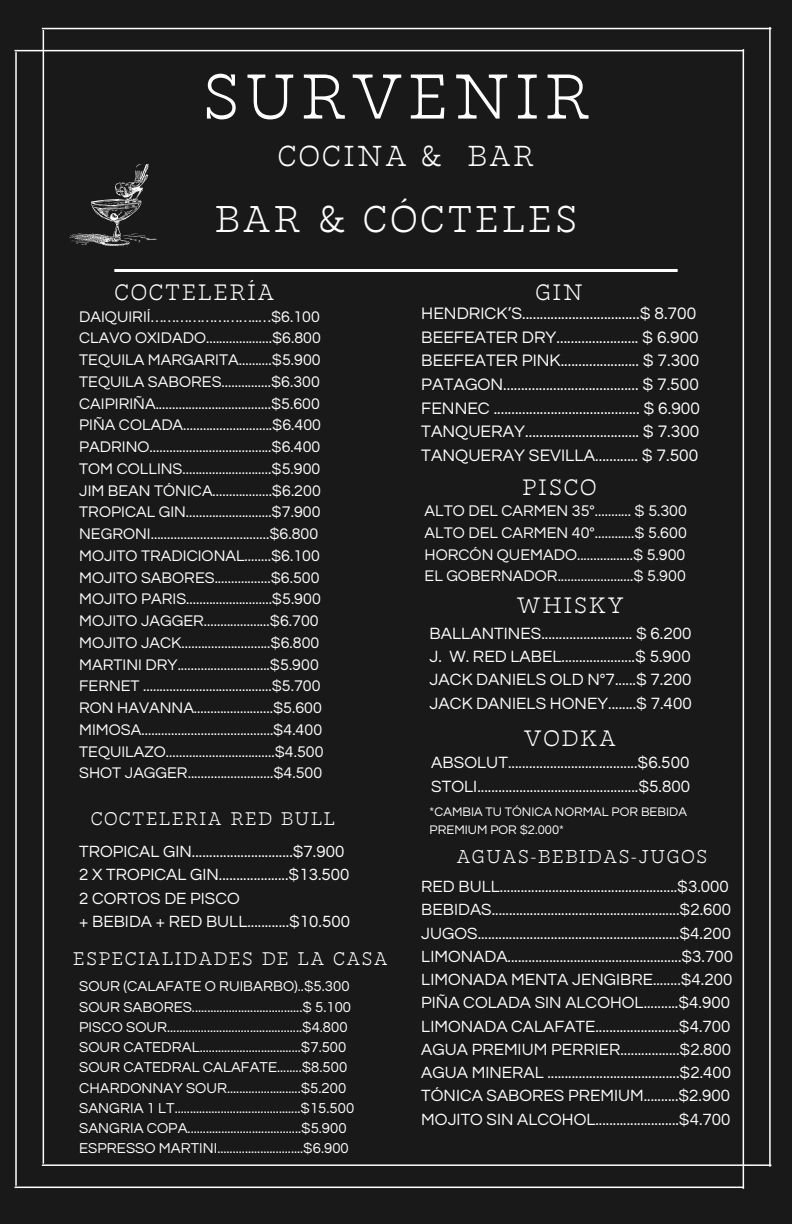
<style>
.page{position:relative;width:792px;height:1224px;background:#191919}
.page>*{position:absolute;margin:0;border:0;box-sizing:border-box;transform-origin:0 0}
.t1{font:300 68.1px "Tarif";letter-spacing:.095em;color:#fff}
.t2{font:300 40.1px "Tarif";letter-spacing:.095em;color:#fff}
.t3{font:300 31.1px "Tarif";letter-spacing:.095em;color:#fff}
.t4{font:300 24px "Tarif";letter-spacing:.095em;color:#fff}
.t5{font:300 20px "Tarif";letter-spacing:.095em;color:#fff}
.t6{font:300 19.7px "Tarif";letter-spacing:.095em;color:#fff}
.t7{font:17.3px/23.7px "Questrial";letter-spacing:.005em;color:#fff}
.t8{font:17px/23.2px "Questrial";letter-spacing:.005em;color:#fff;text-align:justify}
.t9{font:16.9px/23.2px "Questrial";letter-spacing:.005em;color:#fff}
.t10{font:16px/21.8px "Questrial";letter-spacing:.005em;color:#fff}
.t11{font:14.9px "Questrial";letter-spacing:.005em;color:#fff}
.t12{font:12.9px/18px "Questrial";letter-spacing:.005em;color:#fff}
</style>
<div class="page">
<hr style="left:114px;top:269px;width:564px;height:3px;background:#fff">
<hr style="left:42px;top:28px;width:729px;height:1px;background:#fff">
<hr style="left:15px;top:50px;width:729px;height:1px;background:#fff">
<hr style="left:42px;top:1164px;width:729px;height:2px;background:#fff">
<hr style="left:15px;top:1187px;width:729px;height:1px;background:#fff">
<hr style="left:43px;top:30px;width:1px;height:1134px;background:#fff">
<hr style="left:15px;top:52px;width:2px;height:1134px;background:#fff">
<hr style="left:769px;top:27px;width:2px;height:1140px;background:#fff">
<hr style="left:743px;top:49px;width:1px;height:1140px;background:#fff">
<svg style="left:70px;top:164px;width:88px;height:83px"></svg>
<p class="t1" style="left:203px;top:57px;width:388px">SURVENIR</p>
<h5 class="t3" style="left:278px;top:138px;width:257px">COCINA &amp; BAR</h5>
<p class="t2" style="left:215px;top:196px;width:363px">BAR &amp; CÓCTELES</p>
<p class="t4" style="left:115px;top:278px;width:161px">COCTELERÍA</p>
<p class="t10" style="left:79px;top:306px;width:246px">DAIQUIRIÍ……………………..…$6.100<br>CLAVO OXIDADO....................$6.800<br>TEQUILA MARGARITA..........$5.900<br>TEQUILA SABORES...............$6.300<br>CAIPIRIÑA...................................$5.600<br>PIÑA COLADA...........................$6.400<br>PADRINO.....................................$6.400<br>TOM COLLINS...........................$5.900<br>JIM BEAN TÓNICA..................$6.200<br>TROPICAL GIN..........................$7.900<br>NEGRONI....................................$6.800<br>MOJITO TRADICIONAL........$6.100<br>MOJITO SABORES.................$6.500<br>MOJITO PARIS..........................$5.900<br>MOJITO JAGGER....................$6.700<br>MOJITO JACK...........................$6.800<br>MARTINI DRY............................$5.900<br>FERNET .......................................$5.700<br>RON HAVANNA........................$5.600<br>MIMOSA........................................$4.400<br>TEQUILAZO.................................$4.500<br>SHOT JAGGER..........................$4.500</p>
<h5 class="t6" style="left:91px;top:807px;width:245px">COCTELERIA RED BULL</h5>
<p class="t9" style="left:79px;top:840px;width:272px">TROPICAL GIN.............................$7.900<br>2 X TROPICAL GIN....................$13.500<br>2 CORTOS DE PISCO<br>+ BEBIDA + RED BULL............$10.500</p>
<h6 class="t6" style="left:73px;top:947px;width:316px">ESPECIALIDADES DE LA CASA</h6>
<p class="t11" style="left:79px;top:979px;width:272px">SOUR (CALAFATE O RUIBARBO)..$5.300</p>
<p class="t11" style="left:79px;top:1000px;width:273px">SOUR SABORES....................................$ 5.100</p>
<h1 class="t11" style="left:79px;top:1020px;width:270px">PISCO SOUR............................................$4.800</h1>
<h3 class="t11" style="left:79px;top:1040px;width:269px">SOUR CATEDRAL.................................$7.500</h3>
<p class="t11" style="left:79px;top:1060px;width:270px">SOUR CATEDRAL CALAFATE........$8.500</p>
<h2 class="t11" style="left:79px;top:1081px;width:269px">CHARDONNAY SOUR........................$5.200</h2>
<p class="t11" style="left:79px;top:1101px;width:277px">SANGRIA 1 LT.........................................$15.500</p>
<h4 class="t11" style="left:79px;top:1121px;width:269px">SANGRIA COPA.....................................$5.900</h4>
<h4 class="t11" style="left:79px;top:1141px;width:271px">ESPRESSO MARTINI............................$6.900</h4>
<h4 class="t4" style="left:536px;top:278px;width:49px">GIN</h4>
<h6 class="t7" style="left:421px;top:302px;width:280px">HENDRICK’S.................................$ 8.700<br>BEEFEATER DRY....................... $ 6.900<br>BEEFEATER PINK...................... $ 7.300<br>PATAGON...................................... $ 7.500<br>FENNEC ......................................... $ 6.900<br>TANQUERAY................................ $ 7.300<br>TANQUERAY SEVILLA............ $ 7.500</h6>
<h6 class="t4" style="left:522px;top:473px;width:75px">PISCO</h6>
<h4 class="t10" style="left:425px;top:500px;width:264px;text-align:justify">ALTO DEL CARMEN 35°........... $ 5.300<br>ALTO DEL CARMEN 40°............$ 5.600<br>HORCÓN QUEMADO.................$ 5.900<br>EL GOBERNADOR.......................$ 5.900</h4>
<h6 class="t4" style="left:517px;top:591px;width:109px">WHISKY</h6>
<p class="t8" style="left:430px;top:622px;width:264px">BALLANTINES.......................... $ 6.200<br>J. W. RED LABEL.....................$ 5.900<br>JACK DANIELS OLD N°7......$ 7.200<br>JACK DANIELS HONEY........$ 7.400</p>
<h6 class="t4" style="left:524px;top:725px;width:93px">VODKA</h6>
<h5 class="t8" style="left:431px;top:752px;width:261px">ABSOLUT.....................................$6.500<br>STOLI..............................................$5.800</h5>
<h6 class="t12" style="left:430px;top:803px;width:259px">*CAMBIA TU TÓNICA NORMAL POR BEBIDA<br>PREMIUM POR $2.000*</h6>
<h6 class="t5" style="left:457px;top:845px;width:252px">AGUAS-BEBIDAS-JUGOS</h6>
<h4 class="t9" style="left:421px;top:875px;width:313px">RED BULL...................................................$3.000<br>BEBIDAS......................................................$2.600<br>JUGOS..........................................................$4.200<br>LIMONADA..................................................$3.700<br>LIMONADA MENTA JENGIBRE........$4.200<br>PIÑA COLADA SIN ALCOHOL..........$4.900<br>LIMONADA CALAFATE........................$4.700<br>AGUA PREMIUM PERRIER.................$2.800<br>AGUA MINERAL ......................................$2.400<br>TÓNICA SABORES PREMIUM..........$2.900<br>MOJITO SIN ALCOHOL........................$4.700</h4>
</div>
